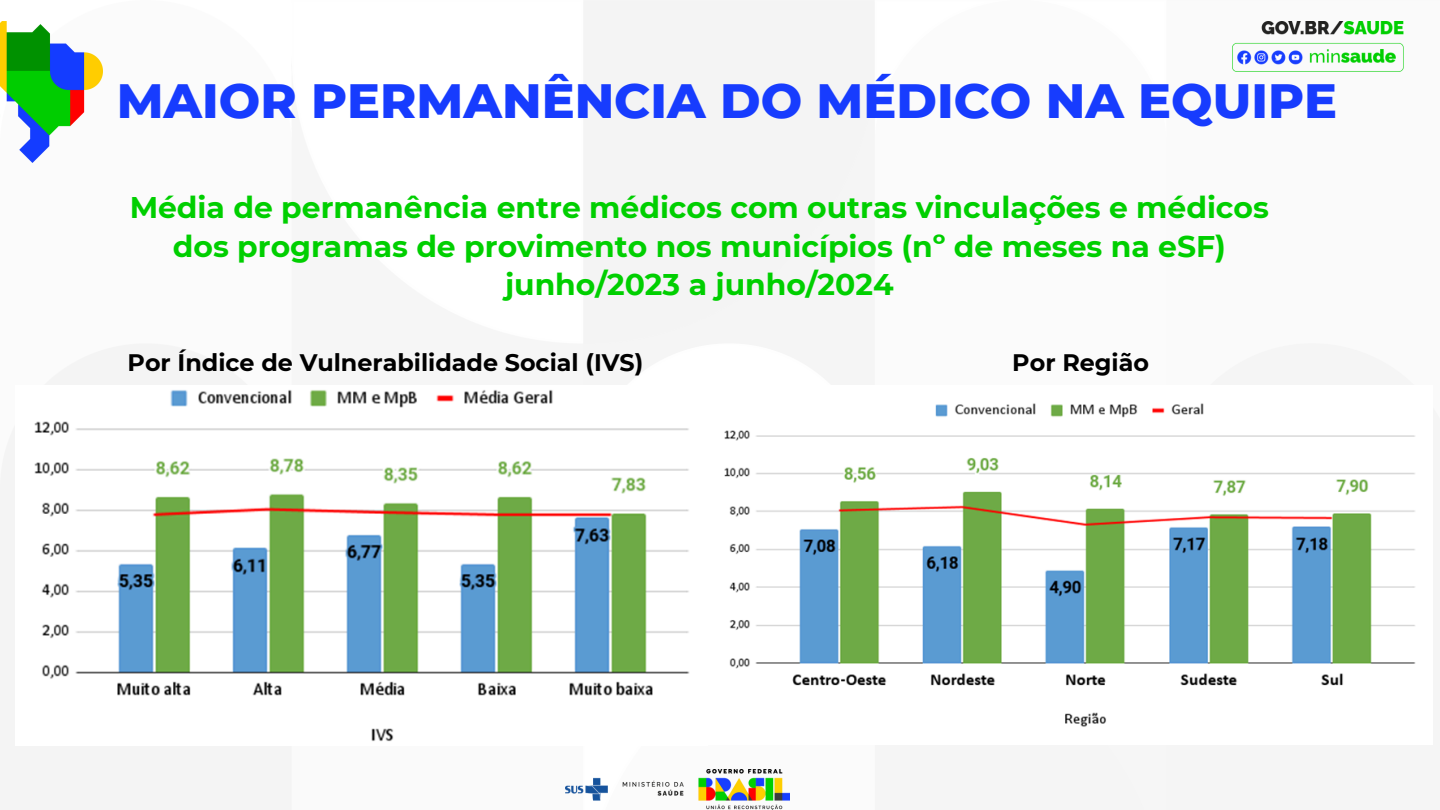
<style>
.page{position:relative;width:1440px;height:810px;background:#fff}
.page>*{position:absolute;margin:0;border:0;box-sizing:border-box;transform-origin:0 0}
.t1{font:800 49.1px "Montserrat";color:#173cfe}
.t2{font:700 29.8px/38.2px "Montserrat";color:#00cf00;text-align:center}
.t3{font:700 23.8px "Montserrat";color:#000}
</style>
<div class="page">
<img style="left:0;top:1px;width:1435px;height:809px">
<img style="left:1233px;top:21px;width:170px;height:50px">
<img style="left:0;top:21px;width:102px;height:142px">
<img style="left:566px;top:769px;width:223px;height:41px">
<img style="left:15px;top:385px;width:1417px;height:360px">
<p class="t1" style="left:117px;top:70px;width:1222px">MAIOR PERMANÊNCIA DO MÉDICO NA EQUIPE</p>
<p class="t2" style="left:130px;top:189px;width:1141px">Média de permanência entre médicos com outras vinculações e médicos dos programas de provimento nos municípios (nº de meses na eSF) junho/2023 a junho/2024</p>
<p class="t3" style="left:128px;top:348px;width:517px">Por Índice de Vulnerabilidade Social (IVS)</p>
<p class="t3" style="left:1012px;top:348px;width:138px">Por Região</p>
</div>
